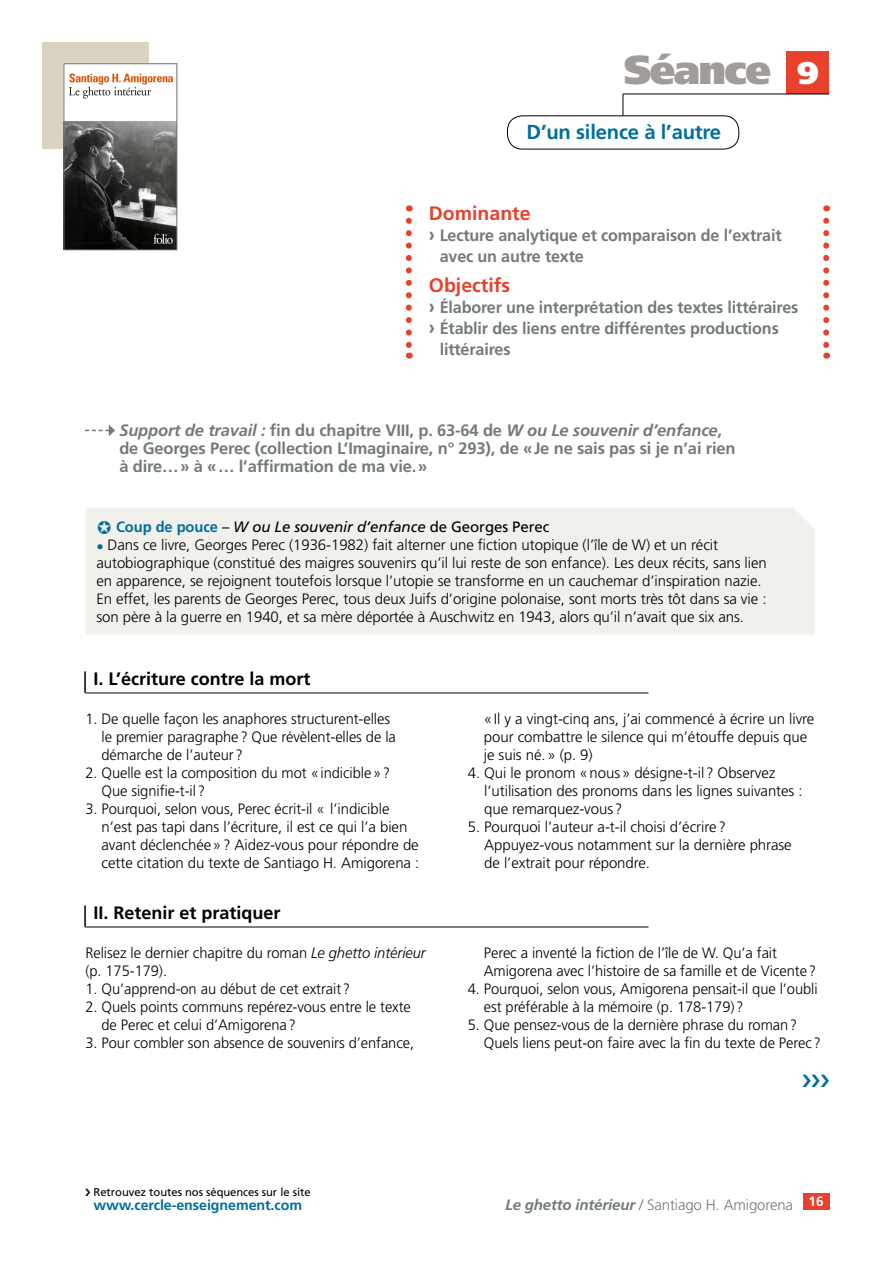
<style>
.page{position:relative;width:893px;height:1263px;background:#fff}
.page>*{position:absolute;margin:0;border:0;box-sizing:border-box;transform-origin:0 0}
.t1{font:900 40.5px "Frutiger LT Std";letter-spacing:-.04em;color:#a19c9a}
.t2{font:900 31.5px "Frutiger LT Std";color:#fff}
.Titre_fiche{font:700 20.25px "Frutiger LT Std";letter-spacing:-.01em;color:#006f9e}
.Titre_Dominante-obje{font:700 19.5px "Frutiger LT Std";color:#e8412c}
.Titre_corpus{font:700 18px "Frutiger LT Std";color:#000}
.t3{font:18px "Zapf Dingbats ITC";color:#006f9e}
.Support{font:700 16.5px/18px "Frutiger LT Std";letter-spacing:-.01em;color:#727a7c}
.Texte_Dominante-obje{font:700 16.5px/21px "Frutiger LT Std";letter-spacing:-.01em;color:#727a7c}
.corpus{font:300 15px/18px "Frutiger LT Std";letter-spacing:-.005em;color:#000}
.Boite_texte{font:300 15px/18px "Frutiger LT Std";letter-spacing:-.005em;color:#000}
.Boite_texte-2{font:italic 15px "Frutiger LT Std";letter-spacing:-.005em;color:#000}
.t4{font:300 15px "Frutiger LT Std";letter-spacing:-.01em;color:#727a7c}
.t5{font:700 14.25px "Frutiger LT Std";letter-spacing:-.005em;color:#006f9e}
.t6{font:700 13.5px "Frutiger LT Std";color:#fff}
.t7{font:11.25px "Frutiger LT Std";letter-spacing:-.005em;color:#000}
.s1{font-size:19.5px}
.s2{font-style:italic}
.s3{font-weight:700;font-style:normal;color:#006f9e}
.s4{font-style:normal}
.s5{color:#006f9e}
.s6{font-weight:700;font-style:italic}
</style>
<div class="page">
<div style="left:43px;top:43px;width:106px;height:106px;background:#d9d3c3"></div>
<div style="left:803px;top:1193px;width:26px;height:17px;background:#e8412c"></div>
<img style="left:66px;top:66px;width:109px;height:182px">
<div style="left:64px;top:64px;width:113px;height:186px;border:1px solid #706f6f"></div>
<hr style="left:85px;top:693px;width:563px;height:1px;background:#000">
<hr style="left:85px;top:927px;width:563px;height:1px;background:#000">
<hr style="left:84px;top:671px;width:2px;height:22px;background:#000">
<hr style="left:84px;top:905px;width:2px;height:22px;background:#000">
<svg style="left:85px;top:425px;width:30px;height:11px"></svg>
<div style="left:787px;top:51px;width:42px;height:43px;background:#e8412c"></div>
<svg style="left:406px;top:221px;width:6px;height:138px"></svg>
<svg style="left:823px;top:221px;width:6px;height:138px"></svg>
<svg style="left:623px;top:95px;width:1px;height:20px"></svg>
<hr style="left:623px;top:94px;width:206px;height:1px;background:#000">
<div style="left:507px;top:115px;width:232px;height:34px;border:1px solid #000;border-radius:15px"></div>
<div style="left:86px;top:508px;width:729px;height:126px;background:#f2f0ea"></div>
<svg style="left:98px;top:520px;width:13px;height:14px"></svg>
<p class="t1" style="left:624px;top:45px;width:149px">Séance</p>
<p class="t2" style="left:797px;top:53px;width:23px">9</p>
<p class="Titre_fiche" style="left:527px;top:120px;width:196px">D’un silence à l’autre</p>
<p class="Titre_Dominante-obje" style="left:429px;top:202px;width:103px">Dominante</p>
<p class="Texte_Dominante-obje" style="left:440px;top:225px;width:343px;text-indent:-11px"><span class="s1">›</span> Lecture analytique et comparaison de l’extrait avec un autre texte</p>
<p class="Titre_Dominante-obje" style="left:429px;top:274px;width:83px">Objectifs</p>
<p class="Texte_Dominante-obje" style="left:429px;top:297px;width:371px"><span class="s1">›</span> Élaborer une interprétation des textes littéraires</p>
<p class="Texte_Dominante-obje" style="left:440px;top:318px;width:341px;text-indent:-11px"><span class="s1">›</span> Établir des liens entre différentes productions littéraires</p>
<p class="Support" style="left:119px;top:422px;width:618px"><span class="s2">Support de travail :</span> fin du chapitre VIII, p. 63-64 de <span class="s2">W ou Le souvenir d’enfance</span>, de Georges Perec (collection L’Imaginaire, n° 293), de «Je ne sais pas si je n’ai rien à dire…» à «… l’affirmation de ma vie.»</p>
<p class="Boite_texte-2" style="left:116px;top:518px;width:435px"><span class="s3">Coup de pouce</span> <span class="s4">–</span> W ou Le souvenir d’enfance <span class="s4">de Georges Perec</span></p>
<p class="Boite_texte" style="left:96px;top:536px;width:672px"><span class="s5">•</span> Dans ce livre, Georges Perec (1936-1982) fait alterner une fiction utopique (l’île de W) et un récit autobiographique (constitué des maigres souvenirs qu’il lui reste de son enfance). Les deux récits, sans lien en apparence, se rejoignent toutefois lorsque l’utopie se transforme en un cauchemar d’inspiration nazie.<br>En effet, les parents de Georges Perec, tous deux Juifs d’origine polonaise, sont morts très tôt dans sa vie : son père à la guerre en 1940, et sa mère déportée à Auschwitz en 1943, alors qu’il n’avait que six ans.</p>
<p class="Titre_corpus" style="left:94px;top:668px;width:219px">I. L’écriture contre la mort</p>
<p class="corpus" style="left:102px;top:710px;width:296px;text-indent:-16px">1. De quelle façon les anaphores structurent-elles le premier paragraphe? Que révèlent-elles de la démarche de l’auteur?</p>
<p class="corpus" style="left:102px;top:764px;width:290px;text-indent:-16px">2. Quelle est la composition du mot «indicible»?<br>Que signifie-t-il?</p>
<p class="corpus" style="left:102px;top:800px;width:319px;text-indent:-16px">3. Pourquoi, selon vous, Perec écrit-il « l’indicible n’est pas tapi dans l’écriture, il est ce qui l’a bien avant déclenchée»? Aidez-vous pour répondre de cette citation du texte de Santiago H. Amigorena :</p>
<p class="Titre_corpus" style="left:94px;top:902px;width:189px">II. Retenir et pratiquer</p>
<p class="corpus" style="left:85px;top:944px;width:342px">Relisez le dernier chapitre du roman <span class="s2">Le ghetto intérieur </span>(p. 175-179).</p>
<p class="corpus" style="left:85px;top:980px;width:266px">1. Qu’apprend-on au début de cet extrait?</p>
<p class="corpus" style="left:102px;top:998px;width:311px;text-indent:-16px">2. Quels points communs repérez-vous entre le texte de Perec et celui d’Amigorena?</p>
<p class="corpus" style="left:85px;top:1034px;width:330px">3. Pour combler son absence de souvenirs d’enfance,</p>
<p class="corpus" style="left:484px;top:710px;width:332px">«Il y a vingt-cinq ans, j’ai commencé à écrire un livre pour combattre le silence qui m’étouffe depuis que je suis né.» (p. 9)</p>
<p class="corpus" style="left:484px;top:764px;width:320px;text-indent:-16px">4. Qui le pronom «nous» désigne-t-il? Observez l’utilisation des pronoms dans les lignes suivantes : que remarquez-vous?</p>
<p class="corpus" style="left:484px;top:818px;width:309px;text-indent:-16px">5. Pourquoi l’auteur a-t-il choisi d’écrire?<br>Appuyez-vous notamment sur la dernière phrase de l’extrait pour répondre.</p>
<p class="corpus" style="left:484px;top:944px;width:334px">Perec a inventé la fiction de l’île de W. Qu’a fait<br>Amigorena avec l’histoire de sa famille et de Vicente?</p>
<p class="corpus" style="left:484px;top:980px;width:335px;text-indent:-16px">4. Pourquoi, selon vous, Amigorena pensait-il que l’oubli est préférable à la mémoire (p. 178-179)?</p>
<p class="corpus" style="left:484px;top:1016px;width:339px;text-indent:-16px">5. Que pensez-vous de la dernière phrase du roman?<br>Quels liens peut-on faire avec la fin du texte de Perec?</p>
<p class="t3" style="left:802px;top:1072px;width:29px">❯❯❯</p>
<p class="t7" style="left:94px;top:1186px;width:219px">Retrouvez toutes nos séquences sur le site</p>
<p class="t5" style="left:94px;top:1197px;width:210px">www.cercle-enseignement.com</p>
<p class="t6" style="left:808px;top:1194px;width:17px">16</p>
<p class="t4" style="left:505px;top:1197px;width:289px"><span class="s6">Le ghetto intérieur</span> / Santiago H. Amigorena</p>
</div>
